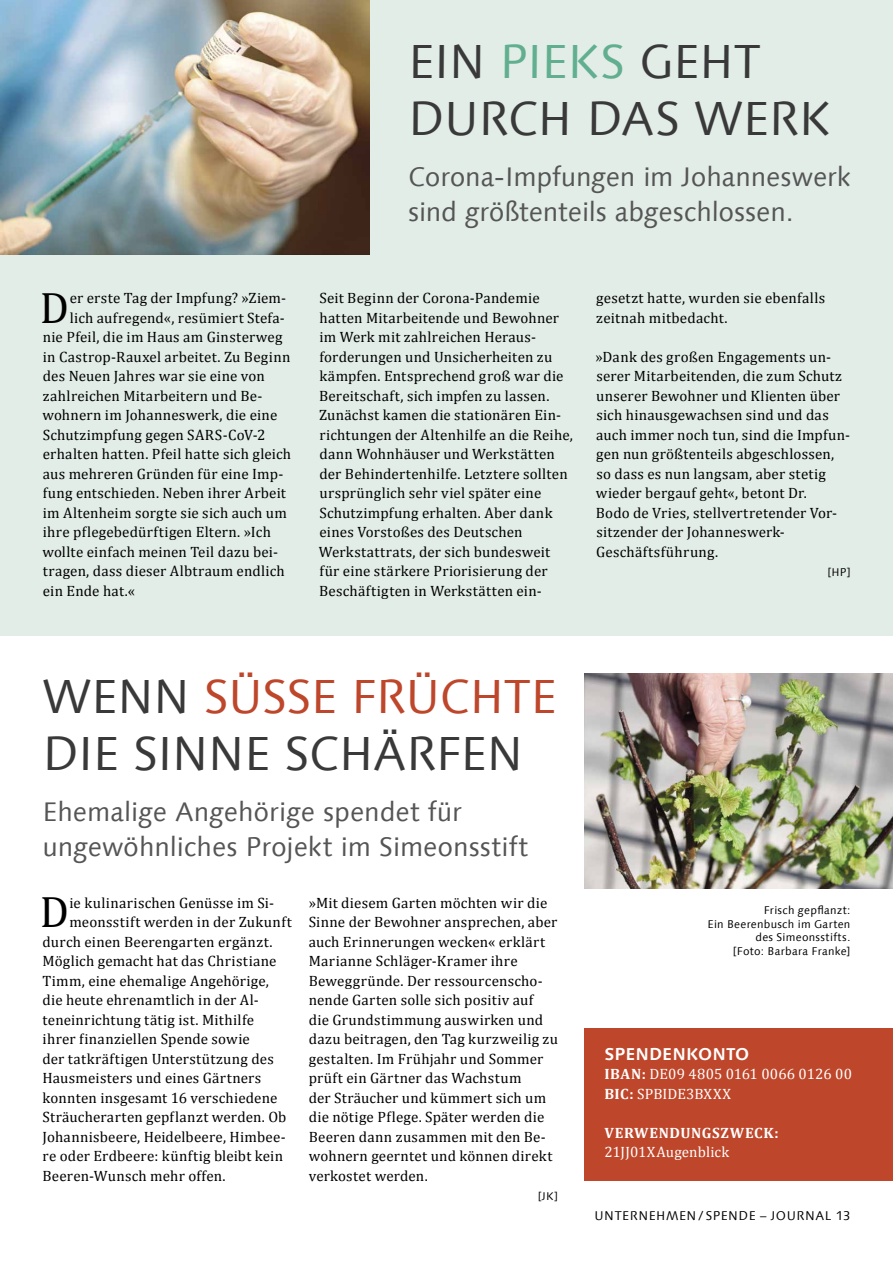
<style>
.page{position:relative;width:893px;height:1263px;background:#fff}
.page>*{position:absolute;margin:0;border:0;box-sizing:border-box;transform-origin:0 0}
.t1{font:48px/57.6px "Linotype Syntax Com";letter-spacing:-.015em;color:#393939}
.t2{font:44.25px "Cambria";color:#000}
.t3{font:27px/34.5px "Linotype Syntax Com";letter-spacing:-.005em;color:#555}
.t4{font:700 17.25px "Linotype Syntax Com";color:#fff}
.t5{font:15px/19.5px "Cambria";letter-spacing:.015em;color:#000}
.t6{font:15px/19.5px "Cambria";letter-spacing:.005em;color:#fff}
.t7{font:700 15px "Cambria";letter-spacing:.04em;color:#fff}
.t8{font:12.75px "Linotype Syntax Com";letter-spacing:.04em;color:#000}
.t9{font:11.25px/13.5px "Linotype Syntax Com";letter-spacing:.025em;color:#000;text-align:right}
.s1{color:#61af90}
.s2{color:#be462a}
.s3{font-weight:700}
</style>
<div class="page">
<div style="left:0;top:0;width:893px;height:636px;background:#e2ede7"></div>
<img style="left:585px;top:674px;width:308px;height:215px">
<img style="left:0;top:0;width:369px;height:254px">
<div style="left:585px;top:1028px;width:308px;height:152px;background:#be462a"></div>
<h2 class="t2" style="left:40px;top:281px;width:31px">D</h2>
<p class="t5" style="left:70px;top:288px;width:218px">er erste Tag der Impfung? »Ziem-</p>
<p class="t5" style="left:70px;top:308px;width:217px">lich aufregend«, resümiert Stefa-</p>
<p class="t5" style="left:43px;top:327px;width:241px">nie Pfeil, die im Haus am Ginsterweg</p>
<p class="t5" style="left:43px;top:347px;width:249px">in Castrop-Rauxel arbeitet. Zu Beginn</p>
<p class="t5" style="left:43px;top:366px;width:223px">des Neuen Jahres war sie eine von</p>
<p class="t5" style="left:43px;top:386px;width:221px">zahlreichen Mitarbeitern und Be-</p>
<p class="t5" style="left:42px;top:405px;width:236px">wohnern im Johanneswerk, die eine</p>
<p class="t5" style="left:43px;top:425px;width:224px">Schutzimpfung gegen SARS-CoV-2</p>
<p class="t5" style="left:43px;top:444px;width:250px">erhalten hatten. Pfeil hatte sich gleich</p>
<p class="t5" style="left:43px;top:464px;width:242px">aus mehreren Gründen für eine Imp-</p>
<p class="t5" style="left:43px;top:483px;width:245px">fung entschieden. Neben ihrer Arbeit</p>
<p class="t5" style="left:43px;top:503px;width:246px">im Altenheim sorgte sie sich auch um</p>
<p class="t5" style="left:43px;top:522px;width:230px">ihre pflegebedürftigen Eltern. »Ich</p>
<p class="t5" style="left:42px;top:542px;width:237px">wollte einfach meinen Teil dazu bei-</p>
<p class="t5" style="left:43px;top:561px;width:243px">tragen, dass dieser Albtraum endlich</p>
<p class="t5" style="left:43px;top:581px;width:94px">ein Ende hat.«</p>
<h1 class="t1" style="left:408px;top:32px;width:424px">EIN <span class="s1">PIEKS</span> GEHT<br>DURCH DAS WERK</h1>
<h3 class="t3" style="left:408px;top:160px;width:444px">Corona-Impfungen im Johanneswerk sind größtenteils abgeschlossen.</h3>
<p class="t5" style="left:319px;top:288px;width:256px">Seit Beginn der Corona-Pandemie hatten Mitarbeitende und Bewohner im Werk mit zahlreichen Heraus&shy;forderungen und Unsicherheiten zu kämpfen. Entsprechend groß war die Bereitschaft, sich impfen zu lassen.<br>Zunächst kamen die stationären Ein&shy;richtungen der Altenhilfe an die Reihe, dann Wohnhäuser und Werkstätten der Behindertenhilfe. Letztere sollten ursprünglich sehr viel später eine Schutzimpfung erhalten. Aber dank eines Vorstoßes des Deutschen Werkstattrats, der sich bundesweit für eine stärkere Priorisierung der Beschäftigten in Werkstätten ein-</p>
<p class="t5" style="left:596px;top:288px;width:231px">gesetzt hatte, wurden sie ebenfalls zeitnah mitbedacht.</p>
<p class="t5" style="left:595px;top:347px;width:256px">»Dank des großen Engagements un&shy;serer Mitarbeitenden, die zum Schutz unserer Bewohner und Klienten über sich hinausgewachsen sind und das auch immer noch tun, sind die Impfun&shy;gen nun größtenteils abgeschlossen, so dass es nun langsam, aber stetig wieder bergauf geht«, betont Dr.<br>Bodo de Vries, stellvertretender Vor&shy;sitzender der Johanneswerk-Geschäftsführung.</p>
<p class="t9" style="left:827px;top:565px;width:25px">[HP]</p>
<h1 class="t1" style="left:43px;top:667px;width:516px">WENN <span class="s2">SÜSSE FRÜCHTE<br></span>DIE SINNE SCHÄRFEN</h1>
<h3 class="t3" style="left:43px;top:794px;width:487px">Ehemalige Angehörige spendet für ungewöhnliches Projekt im Simeonsstift</h3>
<h2 class="t2" style="left:40px;top:886px;width:31px">D</h2>
<p class="t5" style="left:69px;top:893px;width:206px">ie kulinarischen Genüsse im Si-</p>
<p class="t5" style="left:309px;top:893px;width:251px">»Mit diesem Garten möchten wir die Sinne der Bewohner ansprechen, aber auch Erinnerungen wecken« erklärt Marianne Schläger-Kramer ihre Beweggründe. Der ressourcenscho&shy;nende Garten solle sich positiv auf<br>die Grundstimmung auswirken und dazu beitragen, den Tag kurzweilig zu gestalten. Im Frühjahr und Sommer prüft ein Gärtner das Wachstum<br>der Sträucher und kümmert sich um die nötige Pflege. Später werden die Beeren dann zusammen mit den Be&shy;wohnern geerntet und können direkt verkostet werden.</p>
<p class="t9" style="left:538px;top:1189px;width:22px">[JK]</p>
<p class="t5" style="left:69px;top:912px;width:224px">meonsstift werden in der Zukunft</p>
<p class="t5" style="left:43px;top:932px;width:231px">durch einen Beerengarten ergänzt.</p>
<p class="t5" style="left:43px;top:951px;width:235px">Möglich gemacht hat das Christiane</p>
<p class="t5" style="left:43px;top:971px;width:228px">Timm, eine ehemalige Angehörige,</p>
<p class="t5" style="left:43px;top:990px;width:218px">die heute ehrenamtlich in der Al-</p>
<p class="t5" style="left:43px;top:1010px;width:213px">teneinrichtung tätig ist. Mithilfe</p>
<p class="t5" style="left:43px;top:1029px;width:209px">ihrer finanziellen Spende sowie</p>
<p class="t5" style="left:43px;top:1049px;width:233px">der tatkräftigen Unterstützung des</p>
<p class="t5" style="left:43px;top:1068px;width:220px">Hausmeisters und eines Gärtners</p>
<p class="t5" style="left:43px;top:1088px;width:236px">konnten insgesamt 16 verschiedene</p>
<p class="t5" style="left:43px;top:1107px;width:245px">Sträucherarten gepflanzt werden. Ob</p>
<p class="t5" style="left:43px;top:1127px;width:245px">Johannisbeere, Heidelbeere, Himbee-</p>
<p class="t5" style="left:43px;top:1146px;width:242px">re oder Erdbeere: künftig bleibt kein</p>
<p class="t5" style="left:43px;top:1166px;width:185px">Beeren-Wunsch mehr offen.</p>
<p class="t9" style="left:708px;top:903px;width:144px">Frisch gepflanzt:<br>Ein Beerenbusch im Garten des Simeonsstifts.<br>[Foto: Barbara Franke]</p>
<p class="t4" style="left:604px;top:1043px;width:147px">SPENDENKONTO</p>
<p class="t6" style="left:604px;top:1064px;width:249px"><span class="s3">IBAN:</span> DE09 4805 0161 0066 0126 00<br><span class="s3">BIC:</span> SPBIDE3BXXX</p>
<p class="t7" style="left:604px;top:1122px;width:176px">VERWENDUNGSZWECK:</p>
<p class="t6" style="left:604px;top:1142px;width:126px">21JJ01XAugenblick</p>
<p class="t8" style="left:594px;top:1207px;width:257px">UNTERNEHMEN / SPENDE – JOURNAL 13</p>
</div>
